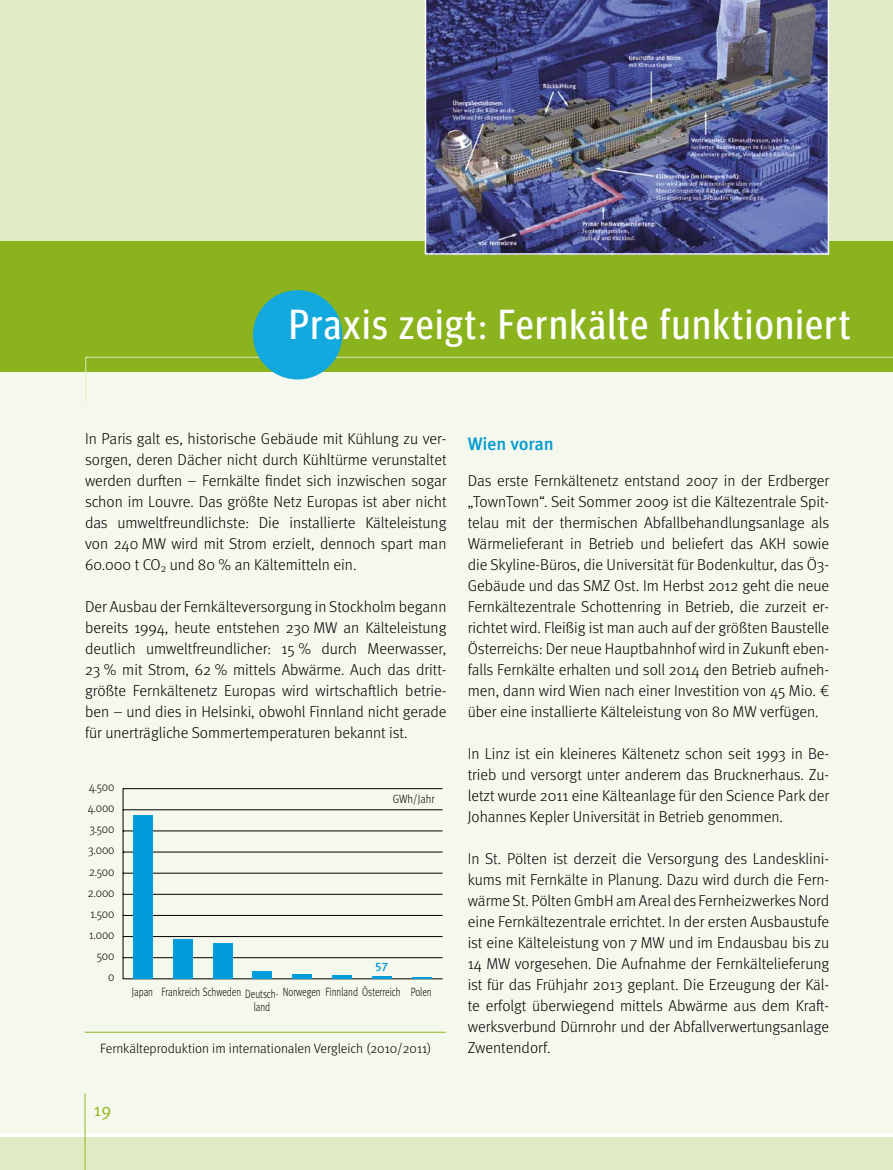
<style>
.page{position:relative;width:893px;height:1170px;background:#fff}
.page>*{position:absolute;margin:0;border:0;box-sizing:border-box;transform-origin:0 0}
.t1{font:42px "Meta Head OT Con";letter-spacing:.05em;color:#fff}
.t2{font:500 18px "Meta Pro";letter-spacing:-.005em;color:#009ad1}
.t3{font:18px "Meta Pro Norm";color:#90ba1e}
.t4{font:300 15.75px/21px "Meta Pro";color:#000;text-align:justify}
.t5{font:300 13.5px "Meta Pro";color:#000}
.t6{font:300 12.75px "Meta Pro";letter-spacing:-.01em;color:#000;scale:.9 1}
.t7{font:300 12px/14.7px "Meta Pro";color:#000;scale:.78 1}
.t8{font:300 12px "Meta Pro";color:#000;scale:.9 1}
.t9{font:500 12px "Meta Pro";color:#009bd9;scale:1.05 1}
</style>
<div class="page">
<div style="left:0;top:240px;width:893px;height:132px;background:#8ab31d"></div>
<div style="left:0;top:372px;width:893px;height:761px;background:#f5f8ec"></div>
<div style="left:0;top:0;width:893px;height:240px;background:#e0eac4"></div>
<div style="left:0;top:1137px;width:893px;height:32px;background:#e0eac4"></div>
<svg style="left:85px;top:356px;width:808px;height:46px"></svg>
<hr style="left:85px;top:1093px;width:1px;height:76px;background:#90ba1e">
<div style="left:253px;top:290px;width:89px;height:89px;background:#14a9de;border-radius:50%"></div>
<img style="left:425px;top:0;width:404px;height:255px">
<hr style="left:123px;top:788px;width:1px;height:190px;background:#000">
<hr style="left:123px;top:978px;width:320px;height:1px;background:#000">
<hr style="left:123px;top:957px;width:320px;height:1px;background:#000">
<hr style="left:123px;top:936px;width:320px;height:1px;background:#000">
<hr style="left:123px;top:915px;width:320px;height:1px;background:#000">
<hr style="left:123px;top:894px;width:320px;height:1px;background:#000">
<hr style="left:123px;top:872px;width:320px;height:1px;background:#000">
<hr style="left:123px;top:851px;width:320px;height:1px;background:#000">
<hr style="left:123px;top:830px;width:320px;height:1px;background:#000">
<hr style="left:123px;top:809px;width:320px;height:1px;background:#000">
<hr style="left:123px;top:788px;width:320px;height:1px;background:#000">
<div style="left:133px;top:815px;width:20px;height:163px;background:#009bd9"></div>
<div style="left:173px;top:939px;width:20px;height:39px;background:#009bd9"></div>
<div style="left:213px;top:943px;width:20px;height:35px;background:#009bd9"></div>
<div style="left:252px;top:970px;width:20px;height:8px;background:#009bd9"></div>
<hr style="left:292px;top:974px;width:20px;height:4px;background:#009bd9">
<hr style="left:332px;top:975px;width:20px;height:3px;background:#009bd9">
<hr style="left:372px;top:976px;width:20px;height:2px;background:#009bd9">
<hr style="left:412px;top:976px;width:20px;height:2px;background:#009bd9">
<hr style="left:85px;top:1031px;width:361px;height:1px;background:#90ba1e">
<h1 class="t1" style="left:289px;top:300px;width:563px">Praxis zeigt: Fernkälte funktioniert</h1>
<p class="t4" style="left:85px;top:427px;width:363px">In Paris galt es, historische Gebäude mit Kühlung zu ver&shy;sorgen, deren Dächer nicht durch Kühltürme verunstaltet werden durften – Fernkälte findet sich inzwischen sogar schon im Louvre. Das größte Netz Europas ist aber nicht das umweltfreundlichste: Die installierte Kälteleistung von 240 MW wird mit Strom erzielt, dennoch spart man 60.000 t CO<sub>2</sub> und 80 % an Kältemitteln ein.</p>
<p class="t4" style="left:85px;top:595px;width:363px">Der Ausbau der Fernkälteversorgung in Stockholm begann bereits 1994, heute entstehen 230 MW an Kälteleistung deutlich umweltfreundlicher: 15 % durch Meerwasser, 23 % mit Strom, 62 % mittels Abwärme. Auch das dritt&shy;größte Fernkältenetz Europas wird wirtschaftlich betrie&shy;ben – und dies in Helsinki, obwohl Finnland nicht gerade für unerträgliche Sommertemperaturen bekannt ist.</p>
<p class="t6" style="left:89px;top:777px;width:30px">4.500</p>
<p class="t6" style="left:88px;top:798px;width:31px">4.000</p>
<p class="t6" style="left:89px;top:819px;width:29px">3.500</p>
<p class="t6" style="left:88px;top:840px;width:31px">3.000</p>
<p class="t6" style="left:89px;top:861px;width:30px">2.500</p>
<p class="t6" style="left:88px;top:883px;width:31px">2.000</p>
<p class="t6" style="left:91px;top:904px;width:28px">1.500</p>
<p class="t6" style="left:89px;top:925px;width:30px">1.000</p>
<p class="t6" style="left:97px;top:946px;width:21px">500</p>
<p class="t6" style="left:108px;top:967px;width:9px">0</p>
<p class="t8" style="left:393px;top:790px;width:48px">GWh/Jahr</p>
<p class="t9" style="left:375px;top:955px;width:14px">57</p>
<p class="t7" style="left:254px;top:984px;width:230px;text-indent:-122px">Japan Frankreich Schweden Deutsch- Norwegen Finnland Österreich Polen land</p>
<p class="t5" style="left:100px;top:1038px;width:333px">Fernkälteproduktion im internationalen Vergleich (2010/2011)</p>
<p class="t3" style="left:94px;top:1096px;width:19px">19</p>
<p class="t2" style="left:468px;top:429px;width:88px">Wien voran</p>
<p class="t4" style="left:468px;top:469px;width:363px">Das erste Fernkältenetz entstand 2007 in der Erdberger „TownTown“. Seit Sommer 2009 ist die Kältezentrale Spit&shy;telau mit der thermischen Abfallbehandlungsanlage als Wärmelieferant in Betrieb und beliefert das AKH sowie die Skyline-Büros, die Universität für Bodenkultur, das Ö3- Gebäude und das SMZ Ost. Im Herbst 2012 geht die neue Fernkältezentrale Schottenring in Betrieb, die zurzeit er&shy;richtet wird. Fleißig ist man auch auf der größten Baustelle Österreichs: Der neue Hauptbahnhof wird in Zukunft eben&shy;falls Fernkälte erhalten und soll 2014 den Betrieb aufneh&shy;men, dann wird Wien nach einer Investition von 45 Mio. € über eine installierte Kälteleistung von 80 MW verfügen.</p>
<p class="t4" style="left:468px;top:742px;width:363px">In Linz ist ein kleineres Kältenetz schon seit 1993 in Be&shy;trieb und versorgt unter anderem das Brucknerhaus. Zu&shy;letzt wurde 2011 eine Kälteanlage für den Science Park der Johannes Kepler Universität in Betrieb genommen.</p>
<p class="t4" style="left:468px;top:847px;width:363px">In St. Pölten ist derzeit die Versorgung des Landesklini&shy;kums mit Fernkälte in Planung. Dazu wird durch die Fern&shy;wärme St. Pölten GmbH am Areal des Fernheizwerkes Nord eine Fernkältezentrale errichtet. In der ersten Ausbaustufe ist eine Kälteleistung von 7 MW und im Endausbau bis zu 14 MW vorgesehen. Die Aufnahme der Fernkältelieferung ist für das Frühjahr 2013 geplant. Die Erzeugung der Käl&shy;te erfolgt überwiegend mittels Abwärme aus dem Kraft&shy;werksverbund Dürnrohr und der Abfallverwertungsanlage Zwentendorf.</p>
</div>
